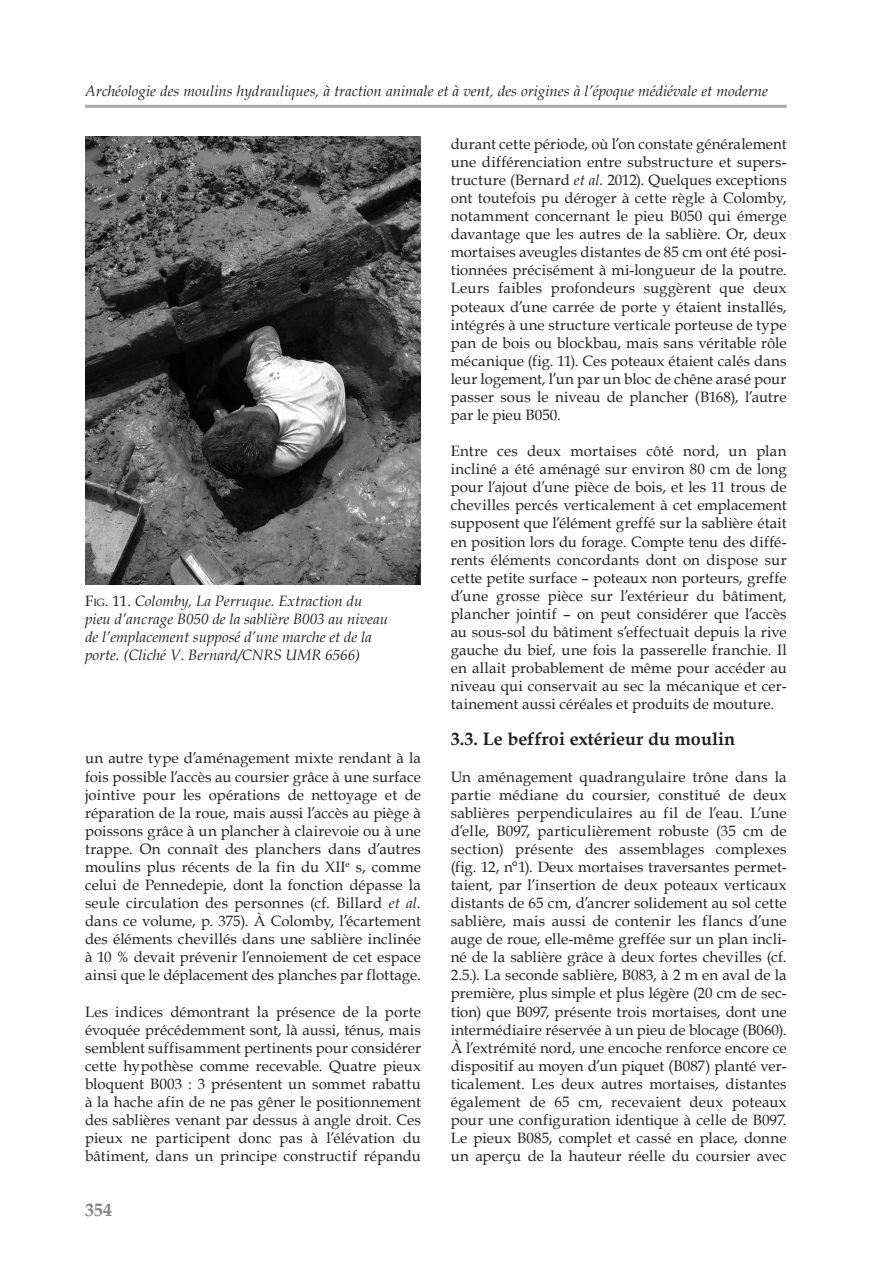
<style>
.page{position:relative;width:893px;height:1263px;background:#fff}
.page>*{position:absolute;margin:0;border:0;box-sizing:border-box;transform-origin:0 0}
.t1{font:700 18px "Book Antiqua";letter-spacing:.005em;color:#231f20}
.t2{font:700 18px "Book Antiqua";color:#808285}
.t3{font:15px/18.1px "Book Antiqua";letter-spacing:.005em;color:#231f20;text-align:justify}
.t4{font:italic 15px/18px "Book Antiqua";color:#231f20}
.s1{font-style:normal}
.s2{font-style:normal;font-size:10.5px}
.s3{font-style:italic}
</style>
<div class="page">
<hr style="left:85px;top:105px;width:702px;height:3px;background:#a8a9ad">
<img style="left:85px;top:136px;width:336px;height:448px">
<p class="t4" style="left:85px;top:81px;width:684px">Archéologie des moulins hydrauliques, à traction animale et à vent, des origines à l’époque médiévale et moderne</p>
<p class="t4" style="left:85px;top:592px;width:305px"><span class="s1">F</span><span class="s2">ig</span><span class="s1">. 11.</span> Colomby, La Perruque. Extraction du pieu d’ancrage B050 de la sablière B003 au niveau de l’emplacement supposé d’une marche et de la porte. (Cliché V. Bernard/CNRS UMR 6566)</p>
<p class="t3" style="left:85px;top:749px;width:337px">un autre type d’aménagement mixte rendant à la fois possible l’accès au coursier grâce à une surface jointive pour les opérations de nettoyage et de réparation de la roue, mais aussi l’accès au piège à poissons grâce à un plancher à clairevoie ou à une trappe. On connaît des planchers dans d’autres moulins plus récents de la fin du XII<sup>e</sup> s, comme celui de Pennedepie, dont la fonction dépasse la seule circulation des personnes (cf. Billard <span class="s3">et al. </span>dans ce volume, p. 375). À Colomby, l’écartement des éléments chevillés dans une sablière inclinée à 10 % devait prévenir l’ennoiement de cet espace ainsi que le déplacement des planches par flottage.</p>
<p class="t3" style="left:85px;top:1002px;width:337px">Les indices démontrant la présence de la porte évoquée précédemment sont, là aussi, ténus, mais semblent suffisamment pertinents pour considérer cette hypothèse comme recevable. Quatre pieux bloquent B003 : 3 présentent un sommet rabattu à la hache afin de ne pas gêner le positionnement des sablières venant par dessus à angle droit. Ces pieux ne participent donc pas à l’élévation du bâtiment, dans un principe constructif répandu</p>
<p class="t2" style="left:85px;top:1199px;width:28px">354</p>
<p class="t3" style="left:451px;top:134px;width:337px">durant cette période, où l’on constate généralement une différenciation entre substructure et supers&shy;tructure (Bernard <span class="s3">et al.</span> 2012). Quelques exceptions ont toutefois pu déroger à cette règle à Colomby, notamment concernant le pieu B050 qui émerge davantage que les autres de la sablière. Or, deux mortaises aveugles distantes de 85 cm ont été posi&shy;tionnées précisément à mi-longueur de la poutre.<br>Leurs faibles profondeurs suggèrent que deux poteaux d’une carrée de porte y étaient installés, intégrés à une structure verticale porteuse de type pan de bois ou blockbau, mais sans véritable rôle mécanique (fig. 11). Ces poteaux étaient calés dans leur logement, l’un par un bloc de chêne arasé pour passer sous le niveau de plancher (B168), l’autre par le pieu B050.</p>
<p class="t3" style="left:451px;top:442px;width:337px">Entre ces deux mortaises côté nord, un plan incliné a été aménagé sur environ 80 cm de long pour l’ajout d’une pièce de bois, et les 11 trous de chevilles percés verticalement à cet emplacement supposent que l’élément greffé sur la sablière était en position lors du forage. Compte tenu des diffé&shy;rents éléments concordants dont on dispose sur cette petite surface – poteaux non porteurs, greffe d’une grosse pièce sur l’extérieur du bâtiment, plancher jointif – on peut considérer que l’accès au sous-sol du bâtiment s’effectuait depuis la rive gauche du bief, une fois la passerelle franchie. Il en allait probablement de même pour accéder au niveau qui conservait au sec la mécanique et cer&shy;tainement aussi céréales et produits de mouture.</p>
<p class="t1" style="left:451px;top:728px;width:286px">3.3. Le beffroi extérieur du moulin</p>
<p class="t3" style="left:451px;top:767px;width:337px">Un aménagement quadrangulaire trône dans la partie médiane du coursier, constitué de deux sablières perpendiculaires au fil de l’eau. L’une d’elle, B097, particulièrement robuste (35 cm de section) présente des assemblages complexes (fig. 12, n°1). Deux mortaises traversantes permet&shy;taient, par l’insertion de deux poteaux verticaux distants de 65 cm, d’ancrer solidement au sol cette sablière, mais aussi de contenir les flancs d’une auge de roue, elle-même greffée sur un plan incli&shy;né de la sablière grâce à deux fortes chevilles (cf.<br>2.5.). La seconde sablière, B083, à 2 m en aval de la première, plus simple et plus légère (20 cm de sec&shy;tion) que B097, présente trois mortaises, dont une intermédiaire réservée à un pieu de blocage (B060).<br>À l’extrémité nord, une encoche renforce encore ce dispositif au moyen d’un piquet (B087) planté ver&shy;ticalement. Les deux autres mortaises, distantes également de 65 cm, recevaient deux poteaux pour une configuration identique à celle de B097.<br>Le pieux B085, complet et cassé en place, donne un aperçu de la hauteur réelle du coursier avec</p>
</div>
